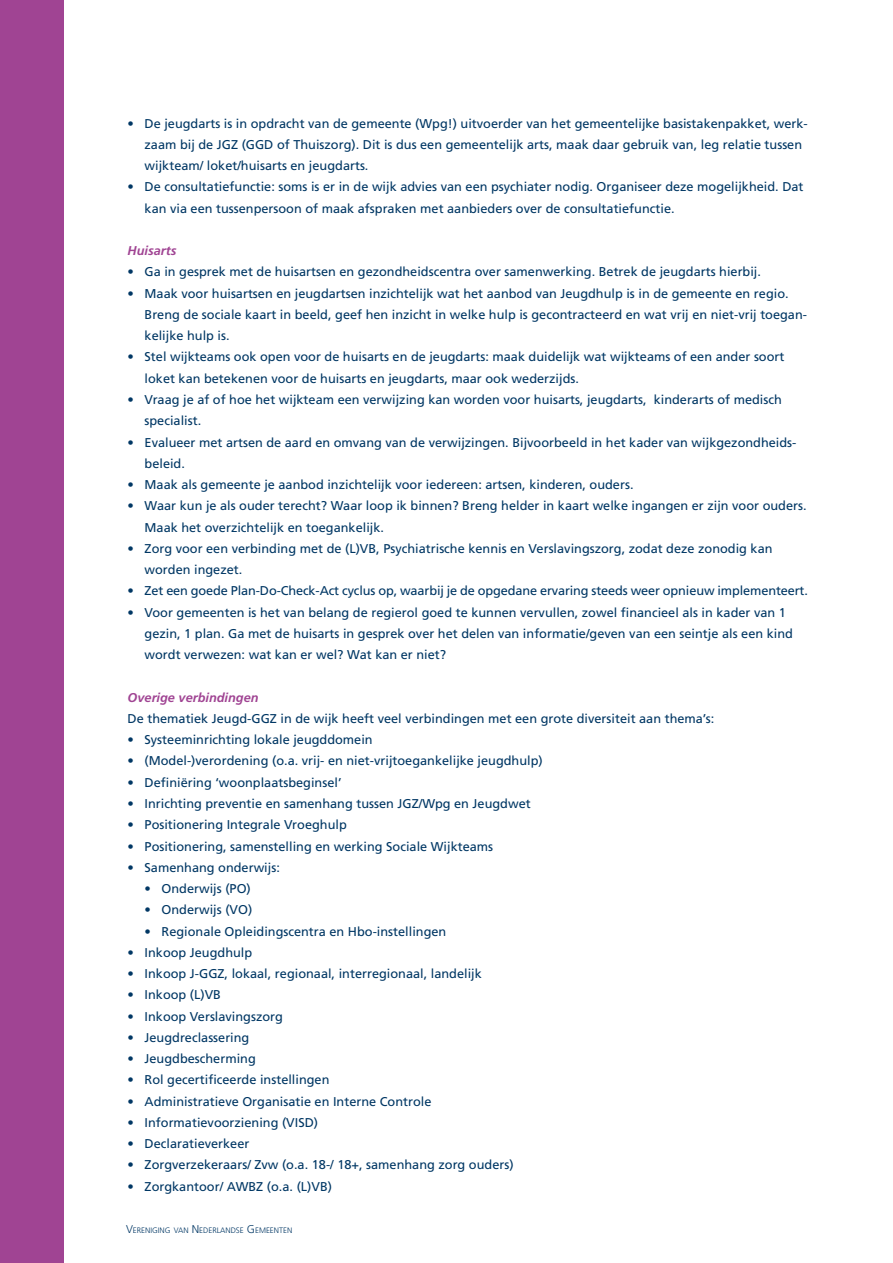
<style>
.page{position:relative;width:893px;height:1263px;background:#fff}
.page>*{position:absolute;margin:0;border:0;box-sizing:border-box;transform-origin:0 0}
._004_Broodtekst___8{font:12.75px/21.3px "Frutiger LT Std";color:#003764}
._003_Tussenkop_2___8{font:italic 700 12.75px "Frutiger LT Std";color:#a04493}
.t1{font:300 7.8px "Frutiger LT Std";color:#003764}
.s1{font-size:11.25px}
</style>
<div class="page">
<div style="left:0;top:0;width:64px;height:1263px;background:#a04493"></div>
<p class="_004_Broodtekst___8" style="left:145px;top:113px;width:665px;text-indent:-17px">• De jeugdarts is in opdracht van de gemeente (Wpg!) uitvoerder van het gemeentelijke basistakenpakket, werk&shy;zaam bij de JGZ (GGD of Thuiszorg). Dit is dus een gemeentelijk arts, maak daar gebruik van, leg relatie tussen wijkteam/ loket/huisarts en jeugdarts.</p>
<p class="_004_Broodtekst___8" style="left:145px;top:176px;width:660px;text-indent:-17px">• De consultatiefunctie: soms is er in de wijk advies van een psychiater nodig. Organiseer deze mogelijkheid. Dat kan via een tussenpersoon of maak afspraken met aanbieders over de consultatiefunctie.</p>
<p class="_003_Tussenkop_2___8" style="left:128px;top:243px;width:50px">Huisarts</p>
<p class="_004_Broodtekst___8" style="left:128px;top:261px;width:635px">• Ga in gesprek met de huisartsen en gezondheidscentra over samenwerking. Betrek de jeugdarts hierbij.</p>
<p class="_004_Broodtekst___8" style="left:145px;top:283px;width:664px;text-indent:-17px">• Maak voor huisartsen en jeugdartsen inzichtelijk wat het aanbod van Jeugdhulp is in de gemeente en regio.<br>Breng de sociale kaart in beeld, geef hen inzicht in welke hulp is gecontracteerd en wat vrij en niet-vrij toegan&shy;kelijke hulp is.</p>
<p class="_004_Broodtekst___8" style="left:145px;top:346px;width:641px;text-indent:-17px">• Stel wijkteams ook open voor de huisarts en de jeugdarts: maak duidelijk wat wijkteams of een ander soort loket kan betekenen voor de huisarts en jeugdarts, maar ook wederzijds.</p>
<p class="_004_Broodtekst___8" style="left:145px;top:389px;width:639px;text-indent:-17px">• Vraag je af of hoe het wijkteam een verwijzing kan worden voor huisarts, jeugdarts, kinderarts of medisch specialist.</p>
<p class="_004_Broodtekst___8" style="left:145px;top:431px;width:653px;text-indent:-17px">• Evalueer met artsen de aard en omvang van de verwijzingen. Bijvoorbeeld in het kader van wijkgezondheids&shy;beleid.</p>
<p class="_004_Broodtekst___8" style="left:128px;top:474px;width:507px">• Maak als gemeente je aanbod inzichtelijk voor iedereen: artsen, kinderen, ouders.</p>
<p class="_004_Broodtekst___8" style="left:145px;top:495px;width:664px;text-indent:-17px">• Waar kun je als ouder terecht? Waar loop ik binnen? Breng helder in kaart welke ingangen er zijn voor ouders.<br>Maak het overzichtelijk en toegankelijk.</p>
<p class="_004_Broodtekst___8" style="left:145px;top:538px;width:629px;text-indent:-17px">• Zorg voor een verbinding met de (L)VB, Psychiatrische kennis en Verslavingszorg, zodat deze zonodig kan worden ingezet.</p>
<p class="_004_Broodtekst___8" style="left:128px;top:580px;width:682px">• Zet een goede Plan-Do-Check-Act cyclus op, waarbij je de opgedane ervaring steeds weer opnieuw implementeert.</p>
<p class="_004_Broodtekst___8" style="left:145px;top:602px;width:650px;text-indent:-17px">• Voor gemeenten is het van belang de regierol goed te kunnen vervullen, zowel financieel als in kader van 1 gezin, 1 plan. Ga met de huisarts in gesprek over het delen van informatie/geven van een seintje als een kind wordt verwezen: wat kan er wel? Wat kan er niet?</p>
<p class="_003_Tussenkop_2___8" style="left:128px;top:690px;width:133px">Overige verbindingen</p>
<p class="_004_Broodtekst___8" style="left:128px;top:708px;width:588px">De thematiek Jeugd-GGZ in de wijk heeft veel verbindingen met een grote diversiteit aan thema’s:</p>
<p class="_004_Broodtekst___8" style="left:128px;top:729px;width:247px">• Systeeminrichting lokale jeugddomein</p>
<p class="_004_Broodtekst___8" style="left:128px;top:750px;width:417px">• (Model-)verordening (o.a. vrij- en niet-vrijtoegankelijke jeugdhulp)</p>
<p class="_004_Broodtekst___8" style="left:128px;top:772px;width:215px">• Definiëring ‘woonplaatsbeginsel’</p>
<p class="_004_Broodtekst___8" style="left:128px;top:793px;width:405px">• Inrichting preventie en samenhang tussen JGZ/Wpg en Jeugdwet</p>
<p class="_004_Broodtekst___8" style="left:128px;top:814px;width:221px">• Positionering Integrale Vroeghulp</p>
<p class="_004_Broodtekst___8" style="left:128px;top:835px;width:367px">• Positionering, samenstelling en werking Sociale Wijkteams</p>
<p class="_004_Broodtekst___8" style="left:128px;top:857px;width:154px">• Samenhang onderwijs:</p>
<p class="_004_Broodtekst___8" style="left:145px;top:878px;width:108px">• Onderwijs (PO)</p>
<p class="_004_Broodtekst___8" style="left:145px;top:899px;width:109px">• Onderwijs (VO)</p>
<p class="_004_Broodtekst___8" style="left:145px;top:920px;width:303px">• Regionale Opleidingscentra en Hbo-instellingen</p>
<p class="_004_Broodtekst___8" style="left:128px;top:942px;width:126px">• Inkoop Jeugdhulp</p>
<p class="_004_Broodtekst___8" style="left:128px;top:963px;width:356px">• Inkoop J-GGZ, lokaal, regionaal, interregionaal, landelijk</p>
<p class="_004_Broodtekst___8" style="left:128px;top:984px;width:95px">• Inkoop (L)VB</p>
<p class="_004_Broodtekst___8" style="left:128px;top:1005px;width:157px">• Inkoop Verslavingszorg</p>
<p class="_004_Broodtekst___8" style="left:128px;top:1027px;width:123px">• Jeugdreclassering</p>
<p class="_004_Broodtekst___8" style="left:128px;top:1048px;width:130px">• Jeugdbescherming</p>
<p class="_004_Broodtekst___8" style="left:128px;top:1069px;width:203px">• Rol gecertificeerde instellingen</p>
<p class="_004_Broodtekst___8" style="left:128px;top:1090px;width:305px">• Administratieve Organisatie en Interne Controle</p>
<p class="_004_Broodtekst___8" style="left:128px;top:1112px;width:192px">• Informatievoorziening (VISD)</p>
<p class="_004_Broodtekst___8" style="left:128px;top:1133px;width:123px">• Declaratieverkeer</p>
<p class="_004_Broodtekst___8" style="left:128px;top:1154px;width:388px">• Zorgverzekeraars/ Zvw (o.a. 18-/ 18+, samenhang zorg ouders)</p>
<p class="_004_Broodtekst___8" style="left:128px;top:1176px;width:206px">• Zorgkantoor/ AWBZ (o.a. (L)VB)</p>
<p class="t1" style="left:126px;top:1226px;width:168px"><span class="s1">V</span>ERENIGING VAN <span class="s1">N</span> EDERLANDSE <span class="s1">G</span> EMEENTEN</p>
</div>
